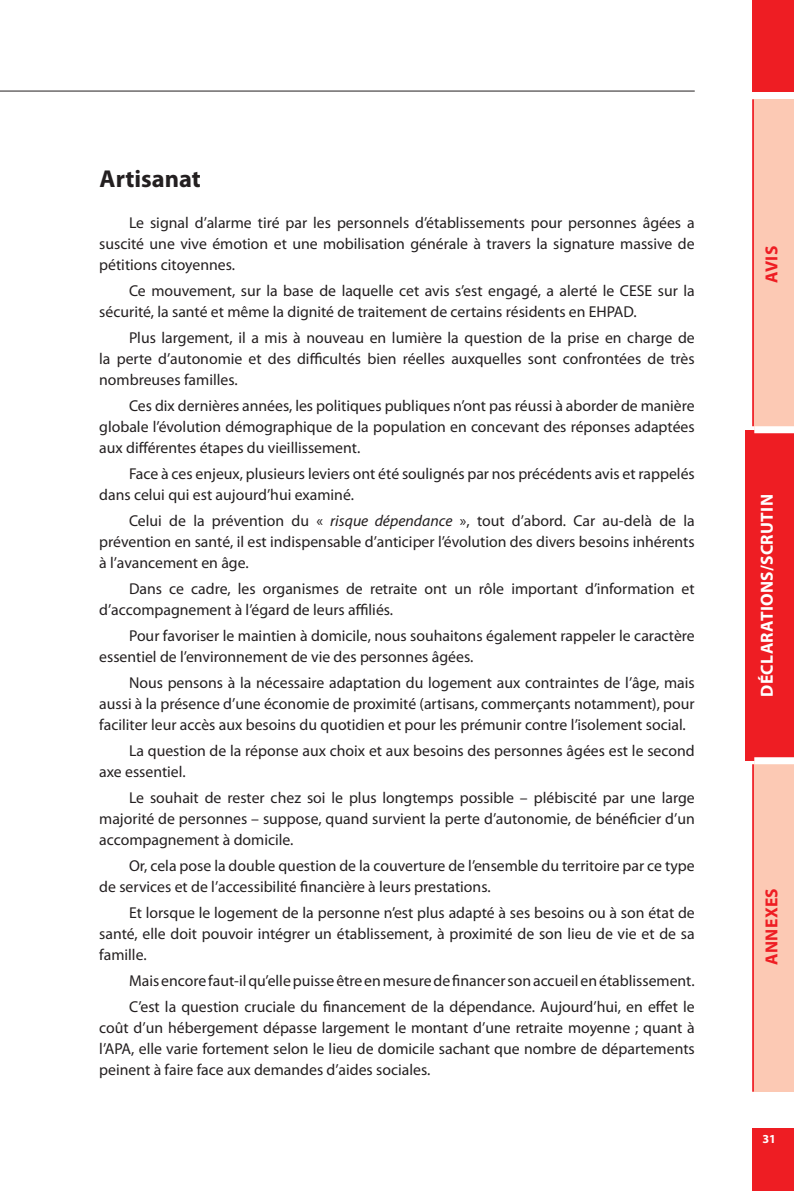
<style>
.page{position:relative;width:794px;height:1191px;background:#fff}
.page>*{position:absolute;margin:0;border:0;box-sizing:border-box;transform-origin:0 0}
.Titre_Groupe{font:700 24.5px "Myriad Pro";color:#231f20}
.t1{font:700 17.5px "Myriad Pro";letter-spacing:.02em;color:#fff}
.t2{font:700 17.5px "Myriad Pro";letter-spacing:.02em;color:#ee1d23}
.Alinéa{font:15.75px/21px "Myriad Pro";color:#231f20;text-align:justify}
.t3{font:700 12.25px "Myriad Pro";color:#fff}
.s1{font-style:italic}
</style>
<div class="page">
<div style="left:745px;top:430px;width:49px;height:330px;background:#ee1d23"></div>
<div style="left:754px;top:99px;width:40px;height:331px;background:#fcc9b4"></div>
<div style="left:754px;top:761px;width:40px;height:330px;background:#fcc9b4"></div>
<hr style="left:752px;top:764px;width:2px;height:327px;background:#ee1d23">
<hr style="left:752px;top:99px;width:2px;height:327px;background:#ee1d23">
<div style="left:754px;top:426px;width:40px;height:7px;background:#fff"></div>
<div style="left:754px;top:757px;width:40px;height:7px;background:#fff"></div>
<div style="left:752px;top:1129px;width:42px;height:62px;background:#ee1d23"></div>
<div style="left:752px;top:0;width:42px;height:91px;background:#ee1d23"></div>
<hr style="left:0;top:91px;width:694px;height:1px;background:#231f20">
<p class="Titre_Groupe" style="left:99px;top:163px;width:103px">Artisanat</p>
<p class="Alinéa" style="left:99px;top:212px;width:597px;text-indent:30px">Le signal d’alarme tiré par les personnels d’établissements pour personnes âgées a suscité une vive émotion et une mobilisation générale à travers la signature massive de pétitions citoyennes.</p>
<p class="Alinéa" style="left:99px;top:280px;width:597px;text-indent:30px">Ce mouvement, sur la base de laquelle cet avis s’est engagé, a alerté le CESE sur la sécurité, la santé et même la dignité de traitement de certains résidents en EHPAD.</p>
<p class="Alinéa" style="left:99px;top:327px;width:597px;text-indent:30px">Plus largement, il a mis à nouveau en lumière la question de la prise en charge de la perte d’autonomie et des difficultés bien réelles auxquelles sont confrontées de très nombreuses familles.</p>
<p class="Alinéa" style="left:99px;top:395px;width:597px;text-indent:30px">Ces dix dernières années, les politiques publiques n’ont pas réussi à aborder de manière globale l’évolution démographique de la population en concevant des réponses adaptées aux différentes étapes du vieillissement.</p>
<p class="Alinéa" style="left:99px;top:463px;width:597px;text-indent:30px">Face à ces enjeux, plusieurs leviers ont été soulignés par nos précédents avis et rappelés dans celui qui est aujourd’hui examiné.</p>
<p class="Alinéa" style="left:99px;top:510px;width:597px;text-indent:30px">Celui de la prévention du « <span class="s1">risque dépendance</span> », tout d’abord. Car au-delà de la prévention en santé, il est indispensable d’anticiper l’évolution des divers besoins inhérents à l’avancement en âge.</p>
<p class="Alinéa" style="left:99px;top:578px;width:597px;text-indent:30px">Dans ce cadre, les organismes de retraite ont un rôle important d’information et d’accompagnement à l’égard de leurs affiliés.</p>
<p class="Alinéa" style="left:99px;top:625px;width:597px;text-indent:30px">Pour favoriser le maintien à domicile, nous souhaitons également rappeler le caractère essentiel de l’environnement de vie des personnes âgées.</p>
<p class="Alinéa" style="left:99px;top:672px;width:597px;text-indent:30px">Nous pensons à la nécessaire adaptation du logement aux contraintes de l’âge, mais aussi à la présence d’une économie de proximité (artisans, commerçants notamment), pour faciliter leur accès aux besoins du quotidien et pour les prémunir contre l’isolement social.</p>
<p class="Alinéa" style="left:99px;top:739px;width:597px;text-indent:30px">La question de la réponse aux choix et aux besoins des personnes âgées est le second axe essentiel.</p>
<p class="Alinéa" style="left:99px;top:786px;width:597px;text-indent:30px">Le souhait de rester chez soi le plus longtemps possible – plébiscité par une large majorité de personnes – suppose, quand survient la perte d’autonomie, de bénéficier d’un accompagnement à domicile.</p>
<p class="Alinéa" style="left:99px;top:854px;width:597px;text-indent:30px">Or, cela pose la double question de la couverture de l’ensemble du territoire par ce type de services et de l’accessibilité financière à leurs prestations.</p>
<p class="Alinéa" style="left:99px;top:901px;width:597px;text-indent:30px">Et lorsque le logement de la personne n’est plus adapté à ses besoins ou à son état de santé, elle doit pouvoir intégrer un établissement, à proximité de son lieu de vie et de sa famille.</p>
<p class="Alinéa" style="left:129px;top:969px;width:567px">Mais encore faut-il qu’elle puisse être en mesure de financer son accueil en établissement.</p>
<p class="Alinéa" style="left:99px;top:995px;width:597px;text-indent:30px">C’est la question cruciale du financement de la dépendance. Aujourd’hui, en effet le coût d’un hébergement dépasse largement le montant d’une retraite moyenne ; quant à l’APA, elle varie fortement selon le lieu de domicile sachant que nombre de départements peinent à faire face aux demandes d’aides sociales.</p>
<p class="t2" style="left:760px;top:283px;width:39px;rotate:-90deg">AVIS</p>
<p class="t1" style="left:755px;top:697px;width:204px;rotate:-90deg">DÉCLARATIONS/SCRUTIN</p>
<p class="t2" style="left:760px;top:964px;width:78px;rotate:-90deg">ANNEXES</p>
<p class="t3" style="left:762px;top:1131px;width:15px">31</p>
</div>
